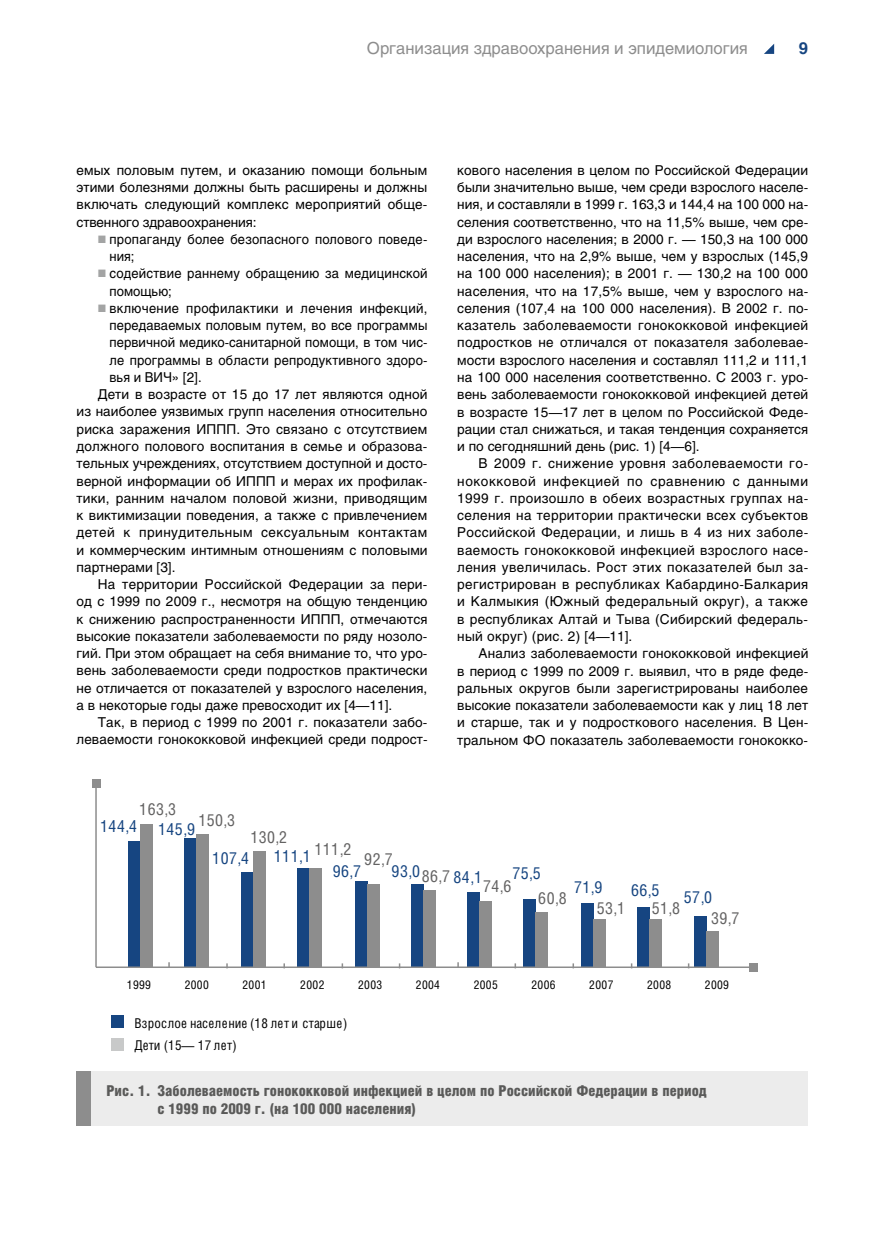
<style>
.page{position:relative;width:872px;height:1234px;background:#fff}
.page>*{position:absolute;margin:0;border:0;box-sizing:border-box;transform-origin:0 0}
.t1{font:16.5px "Helios Cond C";letter-spacing:.03em;color:#636262}
.t2{font:16.5px "Helios Cond C";letter-spacing:.03em;color:#164581}
.t3{font:16.5px "Helios C";color:#8d8d8d}
.t4{font:700 16.5px "Helios C";color:#164581}
.t5{font:15px/18px "Helios Cond Black C";color:#5a5a59}
.t6{font:13.5px/17.2px "Helios C";letter-spacing:.01em;color:#000;text-align:justify}
.t7{font:13.5px "Helios C";letter-spacing:.01em;color:#000;scale:.96 1}
.t8{font:13.5px/22.5px "Helios Cond C";letter-spacing:.03em;color:#000}
.t9{font:12px "Helios Cond C";letter-spacing:.03em;color:#000}
.s1{color:#164581}
</style>
<div class="page">
<svg style="left:764px;top:44px;width:10px;height:10px"></svg>
<hr style="left:95px;top:782px;width:2px;height:185px;background:#8d8d8d">
<div style="left:92px;top:778px;width:8px;height:9px;background:#8d8d8d"></div>
<div style="left:749px;top:962px;width:9px;height:9px;background:#8d8d8d"></div>
<div style="left:128px;top:841px;width:12px;height:126px;background:#164581"></div>
<div style="left:140px;top:824px;width:12px;height:143px;background:#8d8d8d"></div>
<div style="left:111px;top:1015px;width:13px;height:12px;background:#164581"></div>
<div style="left:111px;top:1037px;width:13px;height:13px;background:#c8c9c9"></div>
<div style="left:77px;top:1070px;width:731px;height:54px;background:#ececec"></div>
<div style="left:77px;top:1070px;width:14px;height:54px;background:#8d8d8d"></div>
<div style="left:185px;top:838px;width:12px;height:129px;background:#164581"></div>
<div style="left:197px;top:834px;width:12px;height:133px;background:#8d8d8d"></div>
<div style="left:242px;top:872px;width:12px;height:95px;background:#164581"></div>
<div style="left:254px;top:851px;width:12px;height:116px;background:#8d8d8d"></div>
<div style="left:298px;top:868px;width:12px;height:99px;background:#164581"></div>
<div style="left:310px;top:868px;width:12px;height:99px;background:#8d8d8d"></div>
<div style="left:355px;top:881px;width:12px;height:86px;background:#164581"></div>
<div style="left:367px;top:884px;width:12px;height:83px;background:#8d8d8d"></div>
<div style="left:411px;top:884px;width:12px;height:83px;background:#164581"></div>
<div style="left:423px;top:890px;width:12px;height:77px;background:#8d8d8d"></div>
<div style="left:467px;top:892px;width:12px;height:75px;background:#164581"></div>
<div style="left:479px;top:901px;width:12px;height:66px;background:#8d8d8d"></div>
<div style="left:524px;top:899px;width:12px;height:68px;background:#164581"></div>
<div style="left:536px;top:912px;width:12px;height:55px;background:#8d8d8d"></div>
<div style="left:581px;top:903px;width:12px;height:64px;background:#164581"></div>
<div style="left:593px;top:919px;width:12px;height:48px;background:#8d8d8d"></div>
<div style="left:638px;top:907px;width:12px;height:60px;background:#164581"></div>
<div style="left:650px;top:919px;width:12px;height:48px;background:#8d8d8d"></div>
<div style="left:694px;top:915px;width:12px;height:52px;background:#164581"></div>
<div style="left:706px;top:931px;width:12px;height:36px;background:#8d8d8d"></div>
<hr style="left:96px;top:966px;width:658px;height:1px;background:#8d8d8d">
<p class="t3" style="left:367px;top:38px;width:382px">Организация здравоохранения и эпидемиология</p>
<p class="t4" style="left:798px;top:38px;width:11px">9</p>
<p class="t6" style="left:77px;top:161px;width:352px">емых половым путем, и оказанию помощи больным этими болезнями должны быть расширены и должны включать следующий комплекс мероприятий обще&shy;ственного здравоохранения:</p>
<p class="t7" style="left:110px;top:231px;width:333px">пропаганду более безопасного полового поведе-</p>
<p class="t7" style="left:110px;top:248px;width:28px">ния;</p>
<p class="t7" style="left:110px;top:265px;width:333px">содействие раннему обращению за медицинской</p>
<p class="t7" style="left:110px;top:283px;width:66px">помощью;</p>
<p class="t7" style="left:110px;top:300px;width:333px">включение профилактики и лечения инфекций,</p>
<p class="t7" style="left:110px;top:317px;width:333px">передаваемых половым путем, во все программы</p>
<p class="t7" style="left:110px;top:334px;width:333px">первичной медико-санитарной помощи, в том чис-</p>
<p class="t7" style="left:110px;top:352px;width:333px">ле программы в области репродуктивного здоро-</p>
<p class="t7" style="left:110px;top:369px;width:97px">вья и ВИЧ» [2].</p>
<p class="t6" style="left:98px;top:385px;width:331px">Дети в возрасте от 15 до 17 лет являются одной</p>
<p class="t6" style="left:77px;top:403px;width:352px">из наиболее уязвимых групп населения относительно</p>
<p class="t6" style="left:77px;top:420px;width:141px">риска заражения ИППП</p>
<p class="t6" style="left:77px;top:420px;width:352px;text-indent:160px">. Это связано с отсутствием должного полового воспитания в семье и образова&shy;тельных учреждениях, отсутствием доступной и досто&shy;верной информации об ИППП</p>
<p class="t6" style="left:77px;top:472px;width:353px;text-indent:204px">и мерах их профилак&shy;тики, ранним началом половой жизни, приводящим к виктимизации поведения, а также с привлечением детей к принудительным сексуальным контактам и коммерческим интимным отношениям с половыми партнерами [3].</p>
<p class="t6" style="left:77px;top:575px;width:352px;text-indent:21px">На территории Российской Федерации за пери&shy;од с 1999 по 2009 г., несмотря на общую тенденцию к снижению распространенности ИППП</p>
<p class="t6" style="left:77px;top:610px;width:352px;text-indent:264px">, отмечаются высокие показатели заболеваемости по ряду нозоло&shy;гий. При этом обращает на себя внимание то, что уро&shy;вень заболеваемости среди подростков практически не отличается от показателей у взрослого населения, а в некоторые годы даже превосходит их [4—11].</p>
<p class="t6" style="left:77px;top:713px;width:352px;text-align:right">Так, в период с 1999 по 2001 г. показатели забо&shy;леваемости гонококковой инфекцией среди подрост-</p>
<p class="t6" style="left:457px;top:161px;width:352px">кового населения в целом по Российской Федерации были значительно выше, чем среди взрослого населе&shy;ния, и составляли в 1999 г. 163,3 и 144,4 на 100 000 на&shy;селения соответственно, что на 11,5% выше, чем сре&shy;ди взрослого населения; в 2000 г. — 150,3 на 100 000 населения, что на 2,9% выше, чем у взрослых (145,9 на 100 000 населения); в 2001 г. — 130,2 на 100 000 населения, что на 17,5% выше, чем у взрослого на&shy;селения (107,4 на 100 000 населения). В 2002 г. по&shy;казатель заболеваемости гонококковой инфекцией подростков не отличался от показателя заболевае&shy;мости взрослого населения и составлял 111,2 и 111,1 на 100 000 населения соответственно. С 2003 г. уро&shy;вень заболеваемости гонококковой инфекцией детей в возрасте 15—17 лет в целом по Российской Феде&shy;рации стал снижаться, и такая тенденция сохраняется и по сегодняшний день (рис. 1) [4—6].</p>
<p class="t6" style="left:457px;top:454px;width:352px;text-indent:21px">В 2009 г. снижение уровня заболеваемости го&shy;нококковой инфекцией по сравнению с данными 1999 г. произошло в обеих возрастных группах на&shy;селения на территории практически всех субъектов Российской Федерации, и лишь в 4 из них заболе&shy;ваемость гонококковой инфекцией взрослого насе&shy;ления увеличилась. Рост этих показателей был за&shy;регистрирован в республиках Кабардино-Балкария и Калмыкия (Южный федеральный округ), а также в республиках Алтай и Тыва (Сибирский федераль&shy;ный округ) (рис. 2) [4—11].</p>
<p class="t6" style="left:457px;top:644px;width:352px;text-indent:21px">Анализ заболеваемости гонококковой инфекцией в период с 1999 по 2009 г. выявил, что в ряде феде&shy;ральных округов были зарегистрированы наиболее высокие показатели заболеваемости как у лиц 18 лет и старше, так и у подросткового населения. В Цен&shy;тральном ФО показатель заболеваемости гонококко-</p>
<p class="t1" style="left:139px;top:798px;width:38px">163,3</p>
<p class="t1" style="left:198px;top:810px;width:38px">150,3</p>
<p class="t2" style="left:100px;top:816px;width:38px">144,4</p>
<p class="t2" style="left:158px;top:819px;width:38px">145,9</p>
<p class="t1" style="left:250px;top:826px;width:38px">130,2</p>
<p class="t1" style="left:314px;top:838px;width:38px">111,2</p>
<p class="t2" style="left:212px;top:847px;width:38px">107,4</p>
<p class="t2" style="left:274px;top:845px;width:38px">111,1</p>
<p class="t1" style="left:364px;top:849px;width:30px">92,7</p>
<p class="t2" style="left:333px;top:861px;width:30px">96,7</p>
<p class="t2" style="left:391px;top:860px;width:30px">93,0</p>
<p class="t1" style="left:422px;top:865px;width:62px">86,7 <span class="s1">84,1</span></p>
<p class="t2" style="left:512px;top:862px;width:30px">75,5</p>
<p class="t1" style="left:483px;top:875px;width:30px">74,6</p>
<p class="t1" style="left:538px;top:887px;width:30px">60,8</p>
<p class="t2" style="left:574px;top:876px;width:30px">71,9</p>
<p class="t2" style="left:631px;top:879px;width:30px">66,5</p>
<p class="t2" style="left:684px;top:886px;width:30px">57,0</p>
<p class="t1" style="left:597px;top:897px;width:30px">53,1</p>
<p class="t1" style="left:652px;top:897px;width:30px">51,8</p>
<p class="t1" style="left:711px;top:907px;width:30px">39,7</p>
<p class="t9" style="left:127px;top:976px;width:26px">1999</p>
<p class="t9" style="left:185px;top:976px;width:26px">2000</p>
<p class="t9" style="left:242px;top:976px;width:26px">2001</p>
<p class="t9" style="left:300px;top:976px;width:26px">2002</p>
<p class="t9" style="left:358px;top:976px;width:26px">2003</p>
<p class="t9" style="left:416px;top:976px;width:26px">2004</p>
<p class="t9" style="left:473px;top:976px;width:26px">2005</p>
<p class="t9" style="left:531px;top:976px;width:26px">2006</p>
<p class="t9" style="left:589px;top:976px;width:26px">2007</p>
<p class="t9" style="left:647px;top:976px;width:26px">2008</p>
<p class="t9" style="left:705px;top:976px;width:26px">2009</p>
<p class="t8" style="left:135px;top:1011px;width:214px">Взрослое население (18 лет и старше)<br>Дети (15— 17 лет)</p>
<p class="t5" style="left:157px;top:1080px;width:551px;text-indent:-51px">Рис. 1. Заболеваемость гонококковой инфекцией в целом по Российской Федерации в период с 1999 по 2009 г. (на 100 000 населения)</p>
</div>
